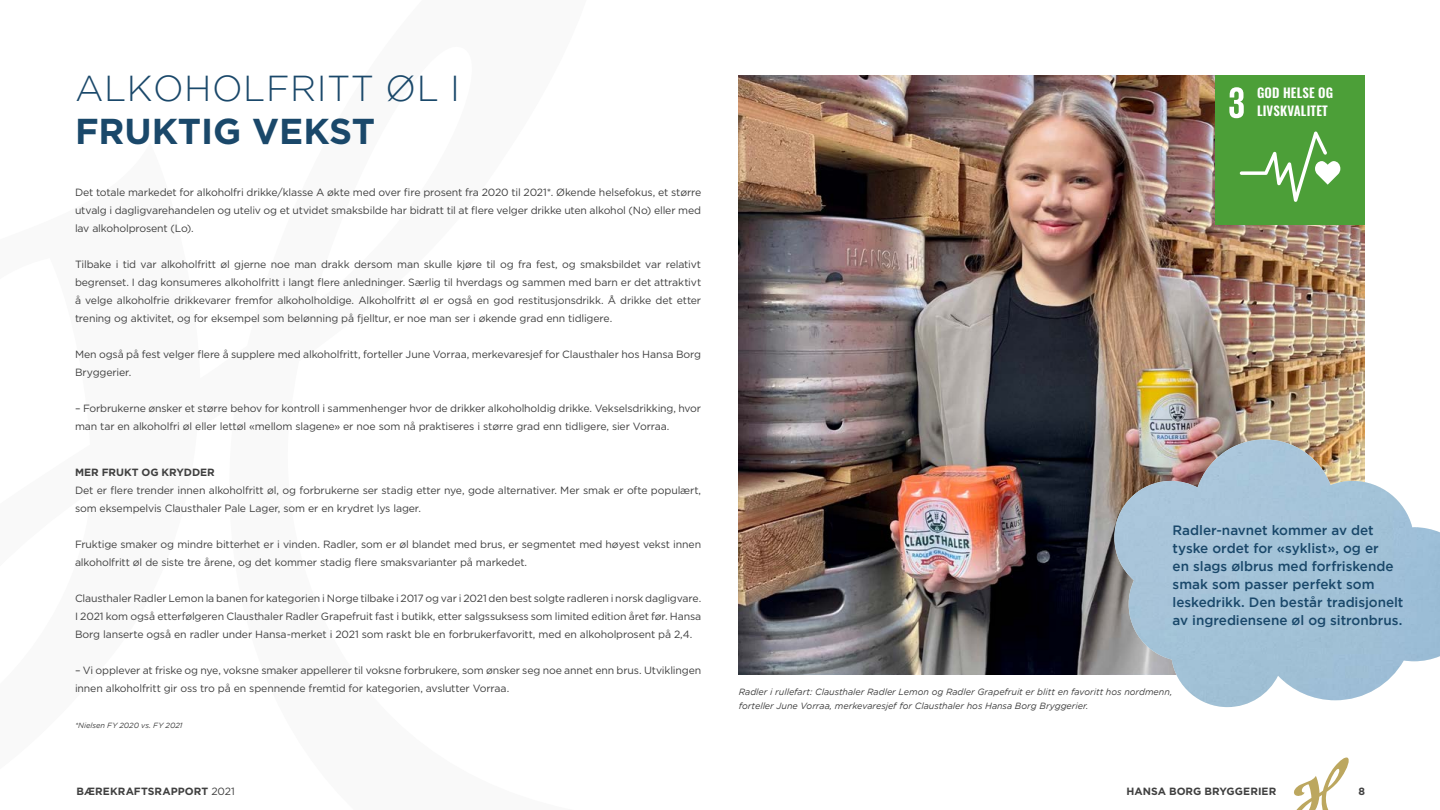
<style>
.page{position:relative;width:1440px;height:810px;background:#fff}
.page>*{position:absolute;margin:0;border:0;box-sizing:border-box;transform-origin:0 0}
.t1{font:300 36px/43.2px "Gotham";letter-spacing:.015em;color:#1a486a}
.t2{font:500 13.5px/18px "Gotham";color:#1a486a}
.t3{font:600 12.9px/17.8px "Oswald";letter-spacing:.01em;color:#fff}
.t4{font:10.5px/18px "Gotham";letter-spacing:-.015em;color:#404040}
.t5{font:700 10.5px "Gotham";letter-spacing:.005em;color:#404040}
.t6{font:italic 9px "Gotham";letter-spacing:-.005em;color:#404040}
.t7{font:italic 7.5px "Gotham";color:#404040}
.s1{font-weight:700}
.s2{font-weight:400}
</style>
<div class="page">
<svg style="left:1294px;top:758px;width:55px;height:52px"></svg>
<img style="left:739px;top:75px;width:626px;height:600px">
<img style="left:1114px;top:440px;width:326px;height:267px">
<div style="left:1215px;top:75px;width:150px;height:150px;background:#4c9f38"></div>
<svg style="left:1229px;top:87px;width:15px;height:31px"></svg>
<svg style="left:1240px;top:131px;width:100px;height:71px"></svg>
<p class="t1" style="left:75px;top:67px;width:387px">ALKOHOLFRITT ØL I<br><span class="s1">FRUKTIG VEKST</span></p>
<p class="t4" style="left:75px;top:183px;width:628px;text-align:justify">Det totale markedet for alkoholfri drikke/klasse A økte med over fire prosent fra 2020 til 2021*. Økende helsefokus, et større utvalg i dagligvarehandelen og uteliv og et utvidet smaksbilde har bidratt til at flere velger drikke uten alkohol (No) eller med lav alkoholprosent (Lo).</p>
<p class="t4" style="left:75px;top:255px;width:628px;text-align:justify">Tilbake i tid var alkoholfritt øl gjerne noe man drakk dersom man skulle kjøre til og fra fest, og smaksbildet var relativt begrenset. I dag konsumeres alkoholfritt i langt flere anledninger. Særlig til hverdags og sammen med barn er det attraktivt å velge alkoholfrie drikkevarer fremfor alkoholholdige. Alkoholfritt øl er også en god restitusjonsdrikk. Å drikke det etter trening og aktivitet, og for eksempel som belønning på fjelltur, er noe man ser i økende grad enn tidligere.</p>
<p class="t4" style="left:75px;top:345px;width:628px">Men også på fest velger flere å supplere med alkoholfritt, forteller June Vorraa, merkevaresjef for Clausthaler hos Hansa Borg<br>Bryggerier.</p>
<p class="t4" style="left:75px;top:399px;width:628px">– Forbrukerne ønsker et større behov for kontroll i sammenhenger hvor de drikker alkoholholdig drikke. Vekselsdrikking, hvor man tar en alkoholfri øl eller lettøl «mellom slagene» er noe som nå praktiseres i større grad enn tidligere, sier Vorraa.</p>
<p class="t5" style="left:75px;top:465px;width:141px">MER FRUKT OG KRYDDER</p>
<p class="t4" style="left:75px;top:481px;width:628px">Det er flere trender innen alkoholfritt øl, og forbrukerne ser stadig etter nye, gode alternativer. Mer smak er ofte populært, som eksempelvis Clausthaler Pale Lager, som er en krydret lys lager.</p>
<p class="t4" style="left:75px;top:535px;width:628px">Fruktige smaker og mindre bitterhet er i vinden. Radler, som er øl blandet med brus, er segmentet med høyest vekst innen alkoholfritt øl de siste tre årene, og det kommer stadig flere smaksvarianter på markedet.</p>
<p class="t4" style="left:75px;top:589px;width:628px;text-align:justify">Clausthaler Radler Lemon la banen for kategorien i Norge tilbake i 2017 og var i 2021 den best solgte radleren i norsk dagligvare.<br>I 2021 kom også etterfølgeren Clausthaler Radler Grapefruit fast i butikk, etter salgssuksess som limited edition året før. Hansa Borg lanserte også en radler under Hansa-merket i 2021 som raskt ble en forbrukerfavoritt, med en alkoholprosent på 2,4.</p>
<p class="t4" style="left:75px;top:661px;width:628px">– Vi opplever at friske og nye, voksne smaker appellerer til voksne forbrukere, som ønsker seg noe annet enn brus. Utviklingen innen alkoholfritt gir oss tro på en spennende fremtid for kategorien, avslutter Vorraa.</p>
<p class="t7" style="left:75px;top:721px;width:109px">*Nielsen FY 2020 vs. FY 2021</p>
<p class="t3" style="left:1257px;top:85px;width:78px">GOD HELSE OG<br>LIVSKVALITET</p>
<p class="t2" style="left:1173px;top:521px;width:232px">Radler-navnet kommer av det tyske ordet for «syklist», og er<br>en slags ølbrus med forfriskende smak som passer perfekt som leskedrikk. Den består tradisjonelt av ingrediensene øl og sitronbrus.</p>
<p class="t6" style="left:739px;top:687px;width:435px">Radler i rullefart: Clausthaler Radler Lemon og Radler Grapefruit er blitt en favoritt hos nordmenn,</p>
<p class="t6" style="left:739px;top:700px;width:351px">forteller June Vorraa, merkevaresjef for Clausthaler hos Hansa Borg Bryggerier.</p>
<p class="t5" style="left:77px;top:785px;width:160px">BÆREKRAFTSRAPPORT <span class="s2">2021</span></p>
<p class="t5" style="left:1126px;top:785px;width:151px">HANSA BORG BRYGGERIER</p>
<p class="t5" style="left:1358px;top:785px;width:8px">8</p>
</div>
